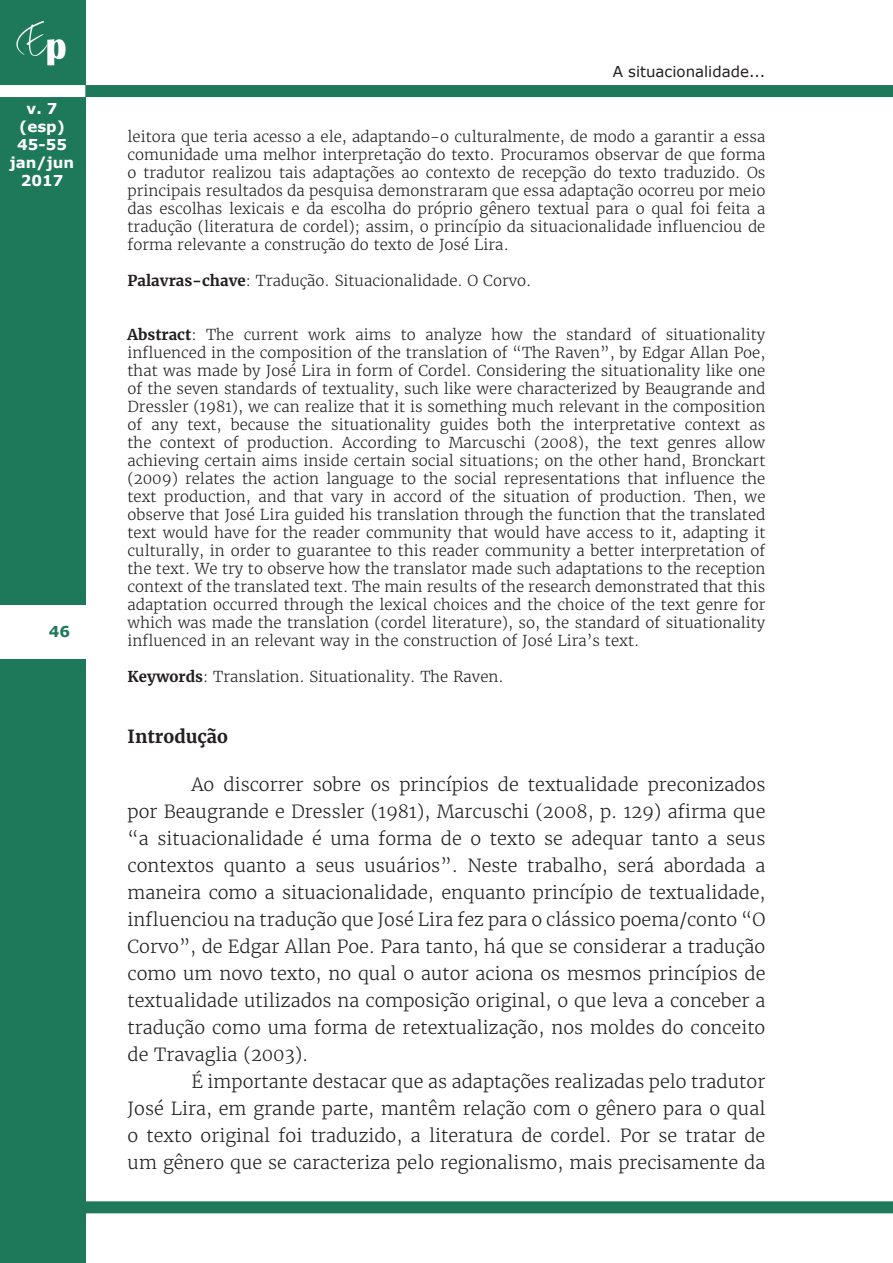
<style>
.page{position:relative;width:893px;height:1263px;background:#fff}
.page>*{position:absolute;margin:0;border:0;box-sizing:border-box;transform-origin:0 0}
.t1{font:300 18px/27px "Merriweather";color:#231f20;text-align:justify}
.t2{font:700 18px "Merriweather";color:#231f20}
.t3{font:300 15px/18px "Merriweather";color:#231f20;text-align:justify}
.t4{font:700 15px/18px "Verdana";color:#fff;text-align:center}
.t5{font:15px "Verdana";color:#231f20}
.t6{font:700 15px "Verdana";color:#1e785a}
.s1{font-weight:700}
</style>
<div class="page">
<div style="left:0;top:0;width:85px;height:1263px;background:#1e785a"></div>
<img style="left:16px;top:21px;width:50px;height:45px">
<div style="left:85px;top:85px;width:808px;height:12px;background:#1e785a"></div>
<div style="left:0;top:85px;width:85px;height:12px;background:#fff"></div>
<div style="left:77px;top:1201px;width:816px;height:12px;background:#1e785a"></div>
<div style="left:0;top:605px;width:85px;height:53px;background:#fff"></div>
<p class="t4" style="left:10px;top:100px;width:66px">v. 7 (esp)<br>45-55 jan/jun<br>2017</p>
<p class="t6" style="left:49px;top:621px;width:23px">46</p>
<p class="t5" style="left:613px;top:61px;width:154px">A situacionalidade...</p>
<p class="t3" style="left:128px;top:128px;width:639px">leitora que teria acesso a ele, adaptando-o culturalmente, de modo a garantir a essa comunidade uma melhor interpretação do texto. Procuramos observar de que forma o tradutor realizou tais adaptações ao contexto de recepção do texto traduzido. Os principais resultados da pesquisa demonstraram que essa adaptação ocorreu por meio das escolhas lexicais e da escolha do próprio gênero textual para o qual foi feita a tradução (literatura de cordel); assim, o princípio da situacionalidade influenciou de forma relevante a construção do texto de José Lira.</p>
<p class="t3" style="left:128px;top:272px;width:405px"><span class="s1">Palavras-chave</span>: Tradução. Situacionalidade. O Corvo.</p>
<p class="t3" style="left:128px;top:326px;width:639px"><span class="s1">Abstract</span>: The current work aims to analyze how the standard of situationality influenced in the composition of the translation of “The Raven”, by Edgar Allan Poe, that was made by José Lira in form of Cordel. Considering the situationality like one of the seven standards of textuality, such like were characterized by Beaugrande and Dressler (1981), we can realize that it is something much relevant in the composition of any text, because the situationality guides both the interpretative context as the context of production. According to Marcuschi (2008), the text genres allow achieving certain aims inside certain social situations; on the other hand, Bronckart (2009) relates the action language to the social representations that influence the text production, and that vary in accord of the situation of production. Then, we observe that José Lira guided his translation through the function that the translated text would have for the reader community that would have access to it, adapting it culturally, in order to guarantee to this reader community a better interpretation of the text. We try to observe how the translator made such adaptations to the reception context of the translated text. The main results of the research demonstrated that this adaptation occurred through the lexical choices and the choice of the text genre for which was made the translation (cordel literature), so, the standard of situationality influenced in an relevant way in the construction of José Lira’s text.</p>
<p class="t3" style="left:128px;top:668px;width:378px"><span class="s1">Keywords</span>: Translation. Situationality. The Raven.</p>
<p class="t2" style="left:128px;top:725px;width:102px">Introdução</p>
<p class="t1" style="left:128px;top:771px;width:639px;text-indent:64px">Ao discorrer sobre os princípios de textualidade preconizados por Beaugrande e Dressler (1981), Marcuschi (2008, p. 129) afirma que “a situacionalidade é uma forma de o texto se adequar tanto a seus contextos quanto a seus usuários”. Neste trabalho, será abordada a maneira como a situacionalidade, enquanto princípio de textualidade, influenciou na tradução que José Lira fez para o clássico poema/conto “O Corvo”, de Edgar Allan Poe. Para tanto, há que se considerar a tradução como um novo texto, no qual o autor aciona os mesmos princípios de textualidade utilizados na composição original, o que leva a conceber a tradução como uma forma de retextualização, nos moldes do conceito de Travaglia (2003).</p>
<p class="t1" style="left:128px;top:1068px;width:639px;text-indent:64px">É importante destacar que as adaptações realizadas pelo tradutor José Lira, em grande parte, mantêm relação com o gênero para o qual o texto original foi traduzido, a literatura de cordel. Por se tratar de um gênero que se caracteriza pelo regionalismo, mais precisamente da</p>
</div>
